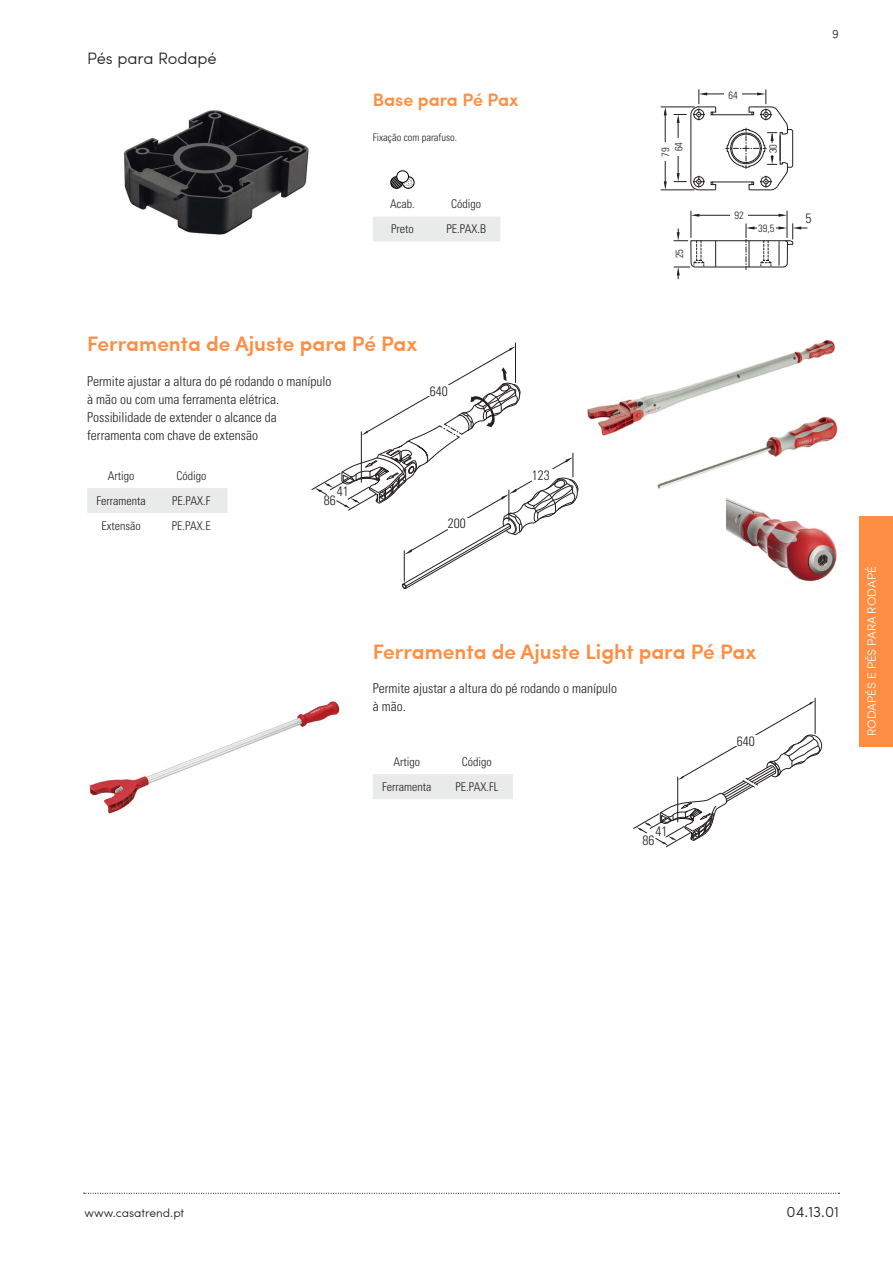
<style>
.page{position:relative;width:893px;height:1263px;background:#fff}
.page>*{position:absolute;margin:0;border:0;box-sizing:border-box;transform-origin:0 0}
.t1{font:600 21px "Sofia Pro";color:#fe8e43}
.t2{font:600 18px "Sofia Pro";color:#fe8e43}
.t3{font:300 16.5px "Sofia Pro";color:#231f20}
.t4{font:300 15px "Sofia Pro";color:#231f20}
.t5{font:300 condensed 13.5px/18px "Univers LT Std";color:#231f20}
.t6{font:300 condensed 12px "Univers LT Std";color:#231f20}
.t7{font:300 12px "Sofia Pro";color:#fff}
.t8{font:300 12px "Sofia Pro";color:#231f20}
.t9{font:300 condensed 10.5px "Univers LT Std";color:#231f20}
</style>
<div class="page">
<svg style="left:84px;top:1193px;width:755px;height:1px"></svg>
<div style="left:859px;top:516px;width:34px;height:231px;background:#fe8e43"></div>
<img style="left:123px;top:110px;width:186px;height:125px">
<div style="left:373px;top:217px;width:127px;height:24px;background:#e9eaea"></div>
<svg style="left:390px;top:170px;width:24px;height:19px"></svg>
<hr style="left:661px;top:190px;width:33px;height:1px;background:#231f20">
<hr style="left:661px;top:107px;width:33px;height:1px;background:#231f20">
<hr style="left:665px;top:111px;width:1px;height:31px;background:#231f20">
<svg style="left:664px;top:107px;width:3px;height:8px"></svg>
<svg style="left:664px;top:161px;width:3px;height:29px"></svg>
<svg style="left:674px;top:90px;width:119px;height:101px"></svg>
<svg style="left:674px;top:211px;width:133px;height:69px"></svg>
<div style="left:724px;top:90px;width:18px;height:9px;background:#fff"></div>
<div style="left:673px;top:138px;width:9px;height:17px;background:#fff"></div>
<div style="left:674px;top:245px;width:9px;height:18px;background:#fff"></div>
<div style="left:730px;top:210px;width:18px;height:9px;background:#fff"></div>
<div style="left:757px;top:223px;width:19px;height:9px;background:#fff"></div>
<div style="left:801px;top:213px;width:15px;height:10px;background:#fff"></div>
<div style="left:768px;top:143px;width:9px;height:12px;background:#fff"></div>
<img style="left:587px;top:339px;width:248px;height:97px">
<div style="left:87px;top:488px;width:140px;height:25px;background:#e9eaea"></div>
<img style="left:653px;top:415px;width:185px;height:74px">
<img style="left:726px;top:499px;width:111px;height:83px">
<hr style="left:515px;top:343px;width:1px;height:40px;background:#231f20">
<svg style="left:311px;top:346px;width:267px;height:243px"></svg>
<div style="left:443px;top:518px;width:27px;height:10px;background:#fff"></div>
<div style="left:528px;top:469px;width:26px;height:11px;background:#fff"></div>
<hr style="left:815px;top:698px;width:1px;height:36px;background:#231f20">
<svg style="left:633px;top:701px;width:189px;height:146px"></svg>
<img style="left:89px;top:701px;width:251px;height:113px">
<div style="left:373px;top:774px;width:140px;height:25px;background:#e9eaea"></div>
<div style="left:733px;top:735px;width:26px;height:11px;background:#fff"></div>
<p class="t3" style="left:87px;top:46px;width:131px">Pés para Rodapé</p>
<p class="t2" style="left:373px;top:86px;width:147px">Base para Pé Pax</p>
<p class="t9" style="left:373px;top:131px;width:86px">Fixação com parafuso.</p>
<p class="t6" style="left:390px;top:196px;width:26px">Acab.</p>
<p class="t6" style="left:451px;top:196px;width:31px">Código</p>
<p class="t6" style="left:391px;top:222px;width:24px">Preto</p>
<p class="t6" style="left:447px;top:222px;width:41px">PE.PAX.B</p>
<p class="t9" style="left:672px;top:151px;width:11px;rotate:-90deg">64</p>
<p class="t9" style="left:659px;top:157px;width:11px;rotate:-90deg">79</p>
<p class="t9" style="left:673px;top:258px;width:11px;rotate:-90deg">25</p>
<p class="t9" style="left:728px;top:89px;width:11px">64</p>
<p class="t9" style="left:767px;top:153px;width:11px;rotate:-90deg">30</p>
<p class="t9" style="left:734px;top:209px;width:11px">92</p>
<p class="t9" style="left:758px;top:222px;width:18px">39,5</p>
<p class="t8" style="left:832px;top:25px;width:8px">9</p>
<p class="t5" style="left:805px;top:209px;width:7px">5</p>
<p class="t1" style="left:87px;top:328px;width:332px">Ferramenta de Ajuste para Pé Pax</p>
<p class="t5" style="left:87px;top:372px;width:246px">Permite ajustar a altura do pé rodando o manípulo à mão ou com uma ferramenta elétrica.</p>
<p class="t5" style="left:87px;top:408px;width:191px">Possibilidade de extender o alcance da ferramenta com chave de extensão</p>
<p class="t6" style="left:108px;top:468px;width:28px">Artigo</p>
<p class="t6" style="left:176px;top:468px;width:31px">Código</p>
<p class="t6" style="left:97px;top:493px;width:51px">Ferramenta</p>
<p class="t6" style="left:172px;top:493px;width:40px">PE.PAX.F</p>
<p class="t6" style="left:102px;top:518px;width:41px">Extensão</p>
<p class="t6" style="left:172px;top:518px;width:40px">PE.PAX.E</p>
<p class="t5" style="left:337px;top:482px;width:13px">41</p>
<p class="t5" style="left:324px;top:491px;width:13px">86</p>
<p class="t5" style="left:430px;top:382px;width:19px">640</p>
<p class="t5" style="left:448px;top:515px;width:19px">200</p>
<p class="t5" style="left:532px;top:466px;width:19px">123</p>
<p class="t1" style="left:373px;top:635px;width:385px">Ferramenta de Ajuste Light para Pé Pax</p>
<p class="t5" style="left:373px;top:679px;width:246px">Permite ajustar a altura do pé rodando o manípulo à mão.</p>
<p class="t6" style="left:393px;top:754px;width:28px">Artigo</p>
<p class="t6" style="left:462px;top:754px;width:31px">Código</p>
<p class="t6" style="left:382px;top:779px;width:51px">Ferramenta</p>
<p class="t6" style="left:455px;top:779px;width:44px">PE.PAX.FL</p>
<p class="t5" style="left:655px;top:822px;width:13px">41</p>
<p class="t5" style="left:643px;top:831px;width:13px">86</p>
<p class="t5" style="left:737px;top:732px;width:19px">640</p>
<p class="t7" style="left:863px;top:736px;width:171px;rotate:-90deg">RODAPÉS E PÉS PARA RODAPÉ</p>
<p class="t8" style="left:84px;top:1204px;width:101px">www.casatrend.pt</p>
<p class="t4" style="left:787px;top:1201px;width:54px">04.13.01</p>
</div>
